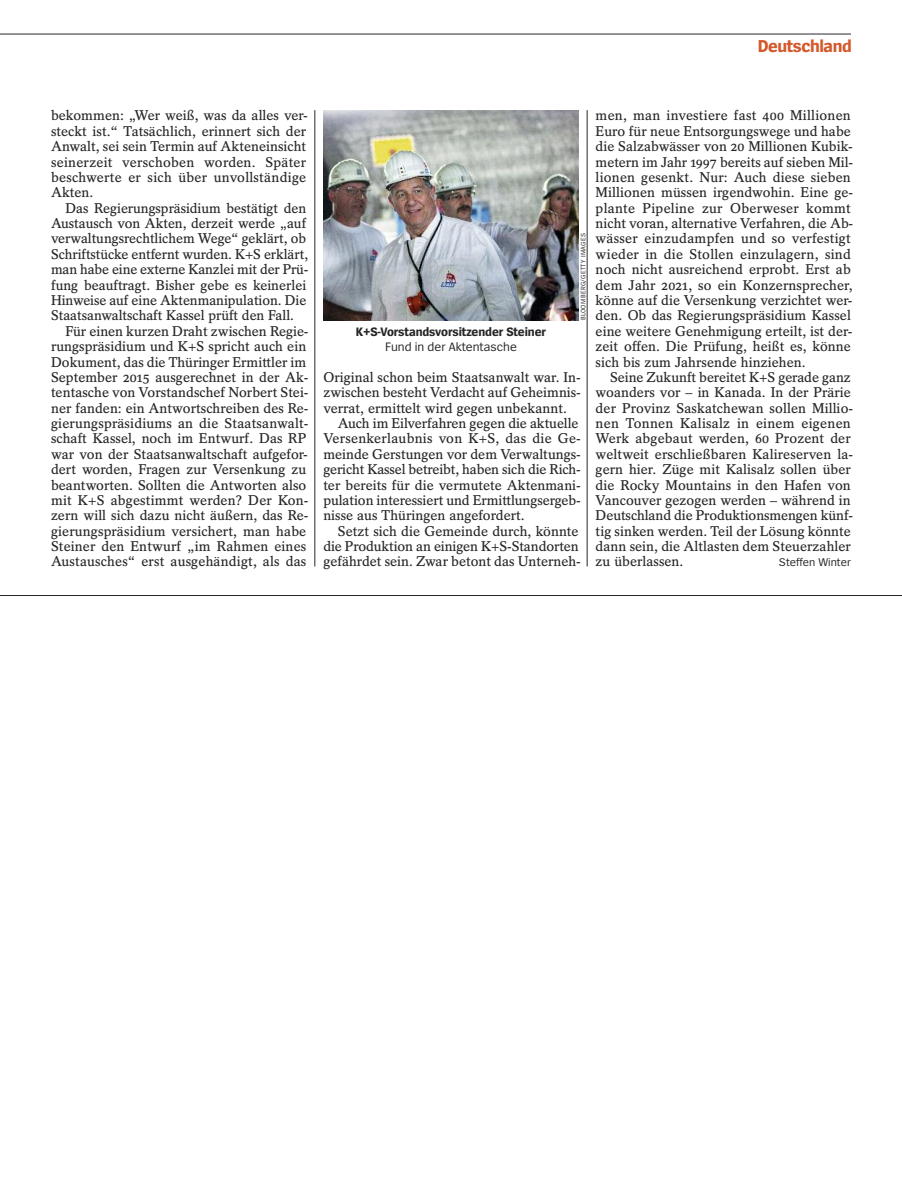
<style>
.page{position:relative;width:902px;height:1191px;background:#fff}
.page>*{position:absolute;margin:0;border:0;box-sizing:border-box;transform-origin:0 0}
.t1{font:700 18px "Spiegel Sans";letter-spacing:-.025em;color:#d3592c}
.t2{font:600 14.1px/15.5px "Spiegel Serif";color:#272627}
.t3{font:700 12.75px "Spiegel Sans";letter-spacing:-.01em;color:#272627}
.t4{font:12.75px "Spiegel Sans";color:#272627}
.t5{font:11.7px "Spiegel Sans";color:#272627}
.t6{font:6.75px "Spiegel Sans";letter-spacing:.05em;color:#272627}
</style>
<div class="page">
<hr style="left:51px;top:34px;width:799px;height:1px;background:#272627">
<hr style="left:0;top:34px;width:51px;height:1px;background:#272627">
<hr style="left:314px;top:110px;width:1px;height:456px;background:#272627">
<hr style="left:587px;top:110px;width:1px;height:456px;background:#272627">
<hr style="left:0;top:595px;width:901px;height:1px;background:#272627">
<img style="left:323px;top:110px;width:255px;height:210px">
<p class="t1" style="left:757px;top:39px;width:95px">Deutschland</p>
<p class="t2" style="left:51px;top:109px;width:258px;text-align:justify">bekommen: „Wer weiß, was da alles ver&shy;steckt ist.“ Tatsächlich, erinnert sich der Anwalt, sei sein Termin auf Akteneinsicht seinerzeit verschoben worden. Später beschwerte er sich über unvollständige Akten.</p>
<p class="t2" style="left:51px;top:202px;width:259px;text-indent:14px">Das Regierungspräsidium bestätigt den Austausch von Akten, derzeit werde „auf verwaltungsrechtlichem Wege“ geklärt, ob Schriftstücke entfernt wurden. K+S erklärt, man habe eine externe Kanzlei mit der Prü&shy;fung beauftragt. Bisher gebe es keinerlei Hinweise auf eine Aktenmanipulation. Die Staatsanwaltschaft Kassel prüft den Fall.</p>
<p class="t2" style="left:51px;top:325px;width:259px;text-indent:14px">Für einen kurzen Draht zwischen Regie&shy;rungspräsidium und K+S spricht auch ein Dokument, das die Thüringer Ermittler im September 2015 ausgerechnet in der Ak&shy;tentasche von Vorstandschef Norbert Stei&shy;ner fanden: ein Antwortschreiben des Re&shy;gierungspräsidiums an die Staatsanwalt&shy;schaft Kassel, noch im Entwurf. Das RP war von der Staatsanwaltschaft aufgefor&shy;dert worden, Fragen zur Versenkung zu beantworten. Sollten die Antworten also mit K+S abgestimmt werden? Der Kon&shy;zern will sich dazu nicht äußern, das Re&shy;gierungspräsidium versichert, man habe Steiner den Entwurf „im Rahmen eines Austausches“ erst ausgehändigt, als das</p>
<p class="t3" style="left:356px;top:327px;width:192px">K+S-Vorstandsvorsitzender Steiner</p>
<p class="t4" style="left:385px;top:342px;width:133px">Fund in der Aktentasche</p>
<p class="t6" style="left:580px;top:320px;width:89px;rotate:-90deg">BLOOMBERG/GETTY IMAGES</p>
<p class="t2" style="left:323px;top:371px;width:259px">Original schon beim Staatsanwalt war. In-</p>
<p class="t2" style="left:323px;top:386px;width:259px">zwischen besteht Verdacht auf Geheimnis-</p>
<p class="t2" style="left:323px;top:401px;width:245px">verrat, ermittelt wird gegen unbekannt.</p>
<p class="t2" style="left:338px;top:417px;width:242px">Auch im Eilverfahren gegen die aktuelle</p>
<p class="t2" style="left:323px;top:432px;width:259px">Versenkerlaubnis von K+S, das die Ge-</p>
<p class="t2" style="left:323px;top:448px;width:259px">meinde Gerstungen vor dem Verwaltungs-</p>
<p class="t2" style="left:323px;top:463px;width:259px">gericht Kassel betreibt, haben sich die Rich-</p>
<p class="t2" style="left:323px;top:478px;width:259px">ter bereits für die vermutete Aktenmani-</p>
<p class="t2" style="left:323px;top:494px;width:259px">pulation interessiert und Ermittlungsergeb-</p>
<p class="t2" style="left:323px;top:509px;width:203px">nisse aus Thüringen angefordert.</p>
<p class="t2" style="left:338px;top:524px;width:242px">Setzt sich die Gemeinde durch, könnte</p>
<p class="t2" style="left:323px;top:540px;width:257px">die Produktion an einigen K+S-Standorten</p>
<p class="t2" style="left:323px;top:555px;width:259px">gefährdet sein. Zwar betont das Unterneh-</p>
<p class="t2" style="left:595px;top:109px;width:259px">men, man investiere fast 400 Millionen Euro für neue Entsorgungswege und habe die Salzabwässer von 20 Millionen Kubik&shy;metern im Jahr 1997 bereits auf sieben Mil&shy;lionen gesenkt. Nur: Auch diese sieben Millionen müssen irgendwohin. Eine ge&shy;plante Pipeline zur Oberweser kommt nicht voran, alternative Verfahren, die Ab&shy;wässer einzudampfen und so verfestigt wieder in die Stollen einzulagern, sind noch nicht ausreichend erprobt. Erst ab dem Jahr 2021, so ein Konzernsprecher, könne auf die Versenkung verzichtet wer&shy;den. Ob das Regierungspräsidium Kassel eine weitere Genehmigung erteilt, ist der&shy;zeit offen. Die Prüfung, heißt es, könne sich bis zum Jahrsende hinziehen.</p>
<p class="t2" style="left:595px;top:371px;width:259px;text-indent:14px">Seine Zukunft bereitet K+S gerade ganz woanders vor – in Kanada. In der Prärie der Provinz Saskatchewan sollen Millio&shy;nen Tonnen Kalisalz in einem eigenen Werk abgebaut werden, 60 Prozent der weltweit erschließbaren Kalireserven la&shy;gern hier. Züge mit Kalisalz sollen über die Rocky Mountains in den Hafen von Vancouver gezogen werden – während in Deutschland die Produktionsmengen künf&shy;tig sinken werden. Teil der Lösung könnte dann sein, die Altlasten dem Steuerzahler zu überlassen.</p>
<p class="t5" style="left:778px;top:558px;width:73px">Steffen Winter</p>
</div>
